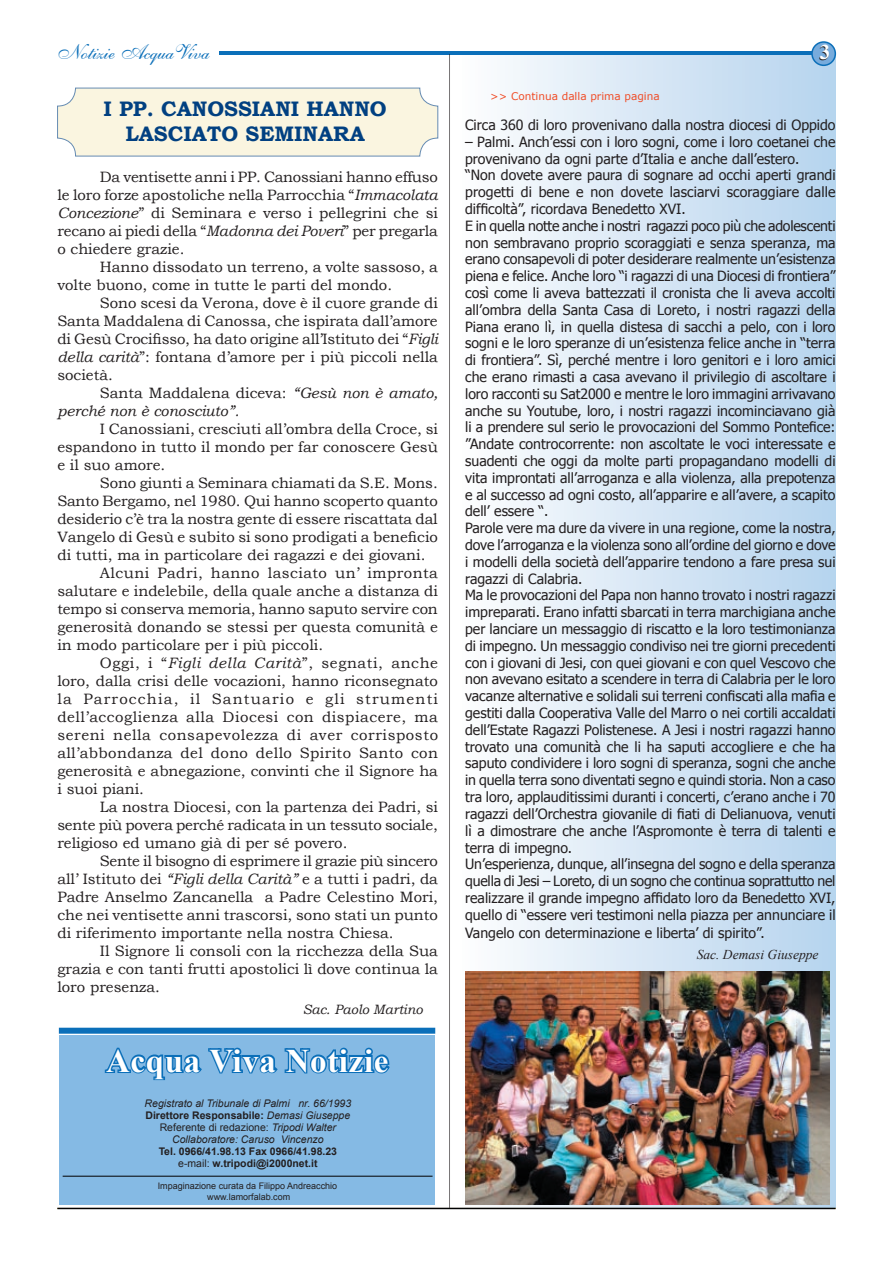
<style>
.page{position:relative;width:893px;height:1263px;background:#fff}
.page>*{position:absolute;margin:0;border:0;box-sizing:border-box;transform-origin:0 0}
.t1{font:700 33px "Times New Roman";letter-spacing:.02em;color:#fff}
.t2{font:700 21px/25.2px "Bookman Old Style";color:#014081;text-align:center}
.t3{font:21px "English 111 Vivace BT";color:#0b6fb9}
.t4{font:700 21px "Times New Roman";color:#231f20}
.t5{font:15px/18px "Bookman Old Style";color:#231f20;text-align:justify}
.t6{font:15px "Bookman Old Style";letter-spacing:.04em;color:#231f20}
.t7{font:italic 15px/18px "Bookman Old Style";color:#231f20}
.t8{font:15px "Bookman Old Style";letter-spacing:.035em;color:#231f20}
.t9{font:15px "Bookman Old Style";letter-spacing:.025em;color:#231f20}
.t10{font:15px "Bookman Old Style";letter-spacing:.08em;color:#231f20}
.t11{font:15px "Bookman Old Style";letter-spacing:.03em;color:#231f20}
.t12{font:14.1px/16.8px "Tahoma";color:#231f20}
.t13{font:italic 13.5px "Times New Roman";color:#231f20}
.t14{font:italic 13.5px "Bookman Old Style";color:#231f20}
.t15{font:italic 10.5px/12px "Arial";color:#231f20;text-align:center}
.t16{font:700 10.5px/12px "Arial";color:#231f20;text-align:center}
.t17{font:10.5px "Verdana";color:#f04c27}
.t18{font:9px/10.8px "Arial";color:#231f20;text-align:center}
.s1{font-style:italic}
.s2{font-style:normal}
.s3{font-weight:700;font-style:normal}
.s4{font-weight:400}
</style>
<div class="page">
<div style="left:458px;top:55px;width:378px;height:1153px;background:linear-gradient(to right,#fdfdfe,#b5d3ee)"></div>
<svg style="left:57px;top:88px;width:381px;height:68px;background:#f6f3e0"></svg>
<hr style="left:220px;top:52px;width:592px;height:3px;background:#0b6fb9">
<div style="left:812px;top:42px;width:23px;height:23px;background:#77abdc;border-radius:50%"></div>
<div style="left:811px;top:41px;width:25px;height:25px;border:2px solid #0b6fb9;border-radius:50%"></div>
<div style="left:60px;top:1035px;width:375px;height:170px;background:#85bae4"></div>
<div style="left:59px;top:1028px;width:376px;height:6px;border:3px solid #0b6fb9"></div>
<hr style="left:63px;top:1176px;width:370px;height:1px;background:#000">
<svg style="left:103px;top:1027px;width:289px;height:54px"></svg>
<hr style="left:449px;top:54px;width:1px;height:1154px;background:#231f20">
<img style="left:465px;top:971px;width:364px;height:233px">
<hr style="left:57px;top:1208px;width:779px;height:1px;background:#000">
<h2 class="t3" style="left:58px;top:39px;width:153px">Notizie AcquaViva</h2>
<h2 class="t4" style="left:819px;top:38px;width:12px">3</h2>
<h2 class="t2" style="left:104px;top:96px;width:285px">I PP. CANOSSIANI HANNO<br>LASCIATO SEMINARA</h2>
<p class="t5" style="left:57px;top:168px;width:382px;text-indent:43px">Da ventisette anni i PP. Canossiani hanno effuso le loro forze apostoliche nella Parrocchia “<span class="s1">Immacolata Concezione</span>” di Seminara e verso i pellegrini che si recano ai piedi della “<span class="s1">Madonna dei Poveri</span>” per pregarla o chiedere grazie.</p>
<p class="t5" style="left:57px;top:258px;width:382px;text-indent:43px">Hanno dissodato un terreno, a volte sassoso, a volte buono, come in tutte le parti del mondo.</p>
<p class="t5" style="left:57px;top:294px;width:382px;text-indent:43px">Sono scesi da Verona, dove è il cuore grande di Santa Maddalena di Canossa, che ispirata dall’amore di Gesù Crocifisso, ha dato origine all’Istituto dei “<span class="s1">Figli della carità</span>”: fontana d’amore per i più piccoli nella società.</p>
<p class="t7" style="left:57px;top:384px;width:382px;text-indent:43px"><span class="s2">Santa Maddalena diceva:</span> “Gesù non è amato, perché non è conosciuto”.</p>
<p class="t5" style="left:57px;top:420px;width:382px;text-indent:43px">I Canossiani, cresciuti all’ombra della Croce, si espandono in tutto il mondo per far conoscere Gesù e il suo amore.</p>
<p class="t5" style="left:100px;top:474px;width:339px">Sono giunti a Seminara chiamati da S.E. Mons.</p>
<p class="t5" style="left:57px;top:492px;width:382px">Santo Bergamo, nel 1980. Qui hanno scoperto quanto</p>
<p class="t5" style="left:57px;top:510px;width:382px">desiderio c’è tra la nostra gente di essere riscattata dal</p>
<p class="t5" style="left:57px;top:528px;width:382px">Vangelo di Gesù e subito si sono prodigati a beneficio</p>
<p class="t5" style="left:57px;top:546px;width:370px">di tutti, ma in particolare dei ragazzi e dei giovani.</p>
<p class="t11" style="left:100px;top:563px;width:340px">Alcuni Padri, hanno lasciato un’ impronta</p>
<p class="t5" style="left:57px;top:582px;width:382px">salutare e indelebile, della quale anche a distanza di</p>
<p class="t5" style="left:57px;top:600px;width:382px">tempo si conserva memoria, hanno saputo servire con</p>
<p class="t5" style="left:57px;top:618px;width:382px">generosità donando se stessi per questa comunità e</p>
<p class="t5" style="left:57px;top:636px;width:267px">in modo particolare per i più piccoli.</p>
<p class="t6" style="left:100px;top:653px;width:340px">Oggi, i “<span class="s1">Figli della Carità</span>”, segnati, anche</p>
<p class="t5" style="left:57px;top:672px;width:382px">loro, dalla crisi delle vocazioni, hanno riconsegnato</p>
<p class="t10" style="left:57px;top:689px;width:382px">la Parrocchia, il Santuario e gli strumenti</p>
<p class="t8" style="left:57px;top:707px;width:382px">dell’accoglienza alla Diocesi con dispiacere, ma</p>
<p class="t6" style="left:57px;top:725px;width:382px">sereni nella consapevolezza di aver corrisposto</p>
<p class="t9" style="left:57px;top:743px;width:382px">all’abbondanza del dono dello Spirito Santo con</p>
<p class="t5" style="left:57px;top:762px;width:382px">generosità e abnegazione, convinti che il Signore ha</p>
<p class="t5" style="left:57px;top:780px;width:88px">i suoi piani.</p>
<p class="t5" style="left:100px;top:798px;width:340px">La nostra Diocesi, con la partenza dei Padri, si</p>
<p class="t5" style="left:57px;top:816px;width:382px">sente più povera perché radicata in un tessuto sociale,</p>
<p class="t5" style="left:57px;top:834px;width:292px">religioso ed umano già di per sé povero.</p>
<p class="t5" style="left:100px;top:852px;width:340px">Sente il bisogno di esprimere il grazie più sincero</p>
<p class="t5" style="left:57px;top:870px;width:382px">all’ Istituto dei <span class="s1">“Figli della Carità”</span> e a tutti i padri, da</p>
<p class="t5" style="left:57px;top:888px;width:382px">Padre Anselmo Zancanella a Padre Celestino Mori,</p>
<p class="t5" style="left:57px;top:906px;width:382px">che nei ventisette anni trascorsi, sono stati un punto</p>
<p class="t5" style="left:57px;top:924px;width:338px">di riferimento importante nella nostra Chiesa.</p>
<p class="t5" style="left:100px;top:942px;width:340px">Il Signore li consoli con la ricchezza della Sua</p>
<p class="t5" style="left:57px;top:960px;width:382px">grazia e con tanti frutti apostolici lì dove continua la</p>
<p class="t5" style="left:57px;top:978px;width:104px">loro presenza.</p>
<p class="t14" style="left:303px;top:1000px;width:121px">Sac. Paolo Martino</p>
<h1 class="t1" style="left:106px;top:1038px;width:284px">Acqua Viva Notizie</h1>
<p class="t15" style="left:145px;top:1097px;width:208px">Registrato al Tribunale di Palmi nr. 66/1993<br><span class="s3">Direttore Responsabile:</span> Demasi Giuseppe <span class="s2">Referente di redazione:</span> Tripodi Walter Collaboratore: Caruso Vincenzo</p>
<p class="t16" style="left:159px;top:1146px;width:180px">Tel. 0966/41.98.13 Fax 0966/41.98.23 <span class="s4">e-mail:</span> w.tripodi@i2000net.it</p>
<p class="t18" style="left:158px;top:1181px;width:181px">Impaginazione curata da Filippo Andreacchio www.lamorfalab.com</p>
<p class="t17" style="left:490px;top:90px;width:171px">&gt;&gt; Continua dalla prima pagina</p>
<p class="t12" style="left:465px;top:116px;width:372px">Circa 360 di loro provenivano dalla nostra diocesi di Oppido</p>
<p class="t12" style="left:465px;top:133px;width:372px">– Palmi. Anch’essi con i loro sogni, come i loro coetanei che provenivano da ogni parte d’Italia e anche dall’estero.<br>“Non dovete avere paura di sognare ad occhi aperti grandi progetti di bene e non dovete lasciarvi scoraggiare dalle difficoltà”, ricordava Benedetto XVI.<br>E in quella notte anche i nostri ragazzi poco più che adolescenti non sembravano proprio scoraggiati e senza speranza, ma erano consapevoli di poter desiderare realmente un’esistenza piena e felice. Anche loro “i ragazzi di una Diocesi di frontiera” così come li aveva battezzati il cronista che li aveva accolti all’ombra della Santa Casa di Loreto, i nostri ragazzi della Piana erano lì, in quella distesa di sacchi a pelo, con i loro sogni e le loro speranze di un’esistenza felice anche in “terra di frontiera”. Sì, perché mentre i loro genitori e i loro amici che erano rimasti a casa avevano il privilegio di ascoltare i loro racconti su Sat2000 e mentre le loro immagini arrivavano anche su Youtube, loro, i nostri ragazzi incominciavano già li a prendere sul serio le provocazioni del Sommo Pontefice: ”Andate controcorrente: non ascoltate le voci interessate e suadenti che oggi da molte parti propagandano modelli di vita improntati all’arroganza e alla violenza, alla prepotenza e al successo ad ogni costo, all’apparire e all’avere, a scapito dell’ essere “.<br>Parole vere ma dure da vivere in una regione, come la nostra, dove l’arroganza e la violenza sono all’ordine del giorno e dove i modelli della società dell’apparire tendono a fare presa sui ragazzi di Calabria.<br>Ma le provocazioni del Papa non hanno trovato i nostri ragazzi impreparati. Erano infatti sbarcati in terra marchigiana anche per lanciare un messaggio di riscatto e la loro testimonianza di impegno. Un messaggio condiviso nei tre giorni precedenti con i giovani di Jesi, con quei giovani e con quel Vescovo che non avevano esitato a scendere in terra di Calabria per le loro vacanze alternative e solidali sui terreni confiscati alla mafia e gestiti dalla Cooperativa Valle del Marro o nei cortili accaldati dell’Estate Ragazzi Polistenese. A Jesi i nostri ragazzi hanno trovato una comunità che li ha saputi accogliere e che ha saputo condividere i loro sogni di speranza, sogni che anche in quella terra sono diventati segno e quindi storia. Non a caso tra loro, applauditissimi duranti i concerti, c’erano anche i 70 ragazzi dell’Orchestra giovanile di fiati di Delianuova, venuti lì a dimostrare che anche l’Aspromonte è terra di talenti e terra di impegno.<br>Un’esperienza, dunque, all’insegna del sogno e della speranza quella di Jesi – Loreto, di un sogno che continua soprattutto nel realizzare il grande impegno affidato loro da Benedetto XVI, quello di “essere veri testimoni nella piazza per annunciare il Vangelo con determinazione e liberta’ di spirito”.</p>
<p class="t13" style="left:697px;top:945px;width:123px">Sac. Demasi Giuseppe</p>
</div>
